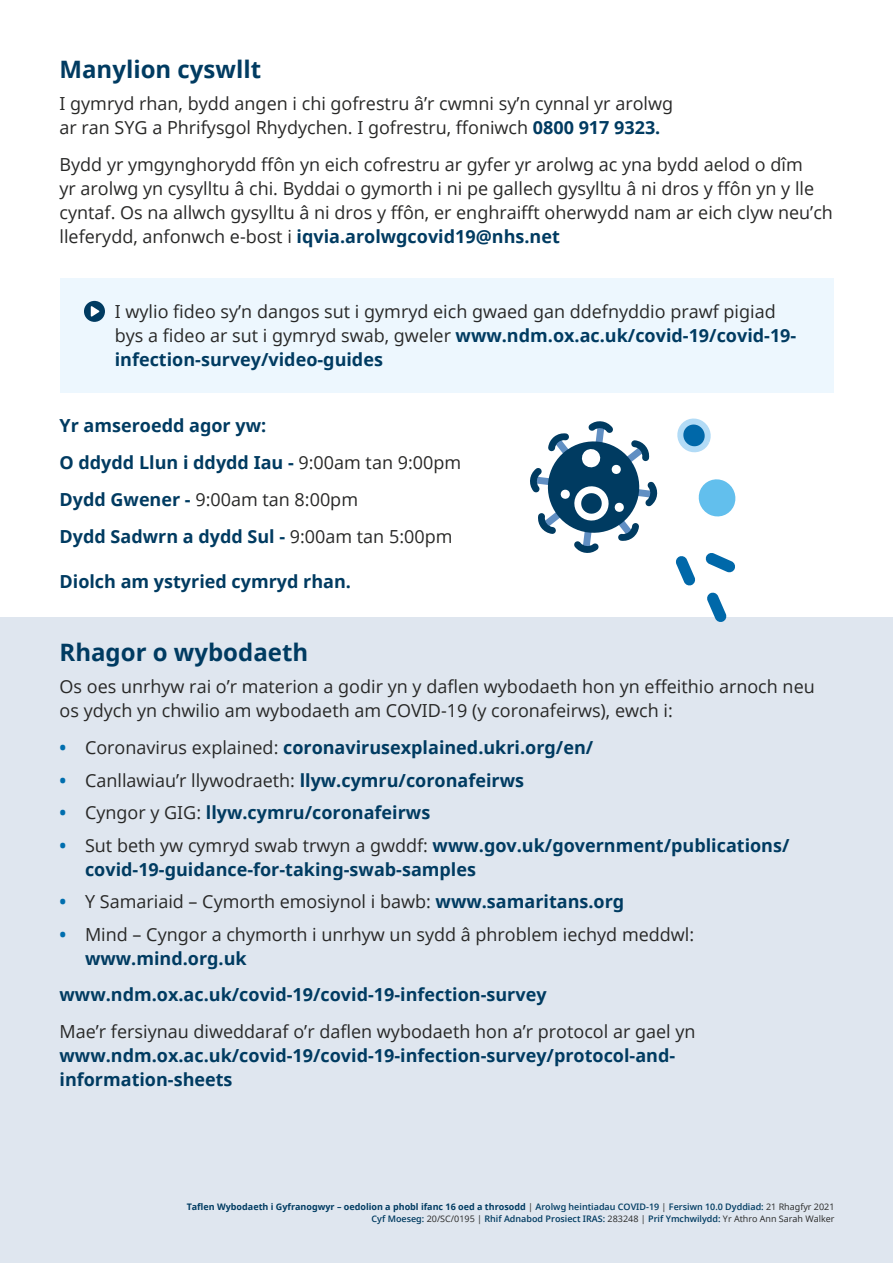
<style>
.page{position:relative;width:893px;height:1263px;background:#fff}
.page>*{position:absolute;margin:0;border:0;box-sizing:border-box;transform-origin:0 0}
.t1{font:700 24px "Open Sans";color:#003b61}
.Body_Text{font:18px/24px "Open Sans";color:#282827}
.Body_Text-2{font:700 18px/24px "Open Sans";color:#003b61}
.Indented{font:18px/24px "Open Sans";color:#282827}
.Footer_Right_Aligned{font:600 9px/12px "Open Sans";color:#003b61;text-align:right}
.s1{font-weight:700;color:#003b61}
.s2{font-weight:400;color:#282827}
.s3{color:#006eae}
.s4{font-weight:700;color:#006eae}
.s5{font-weight:700}
</style>
<div class="page">
<div style="left:0;top:617px;width:893px;height:646px;background:#dfe6ef"></div>
<div style="left:60px;top:278px;width:773px;height:115px;background:#edf7fe"></div>
<div style="left:84px;top:301px;width:21px;height:21px;background:#003b61;border-radius:50%"></div>
<svg style="left:91px;top:306px;width:8px;height:11px"></svg>
<svg style="left:705px;top:553px;width:30px;height:20px"></svg>
<svg style="left:676px;top:556px;width:19px;height:30px"></svg>
<svg style="left:707px;top:592px;width:20px;height:30px"></svg>
<svg style="left:530px;top:421px;width:128px;height:132px"></svg>
<svg style="left:698px;top:479px;width:38px;height:38px"></svg>
<svg style="left:677px;top:418px;width:34px;height:33px"></svg>
<h2 class="t1" style="left:60px;top:52px;width:203px">Manylion cyswllt</h2>
<p class="Body_Text" style="left:60px;top:91px;width:615px">I gymryd rhan, bydd angen i chi gofrestru â’r cwmni sy’n cynnal yr arolwg ar ran SYG a Phrifysgol Rhydychen. I gofrestru, ffoniwch <span class="s1">0800 917 9323.</span></p>
<p class="Body_Text" style="left:60px;top:152px;width:775px">Bydd yr ymgynghorydd ffôn yn eich cofrestru ar gyfer yr arolwg ac yna bydd aelod o dîm<br>yr arolwg yn cysylltu â chi. Byddai o gymorth i ni pe gallech gysylltu â ni dros y ffôn yn y lle cyntaf. Os na allwch gysylltu â ni dros y ffôn, er enghraifft oherwydd nam ar eich clyw neu’ch lleferydd, anfonwch e-bost i <span class="s1">iqvia.arolwgcovid19@nhs.net</span></p>
<p class="Indented" style="left:115px;top:299px;width:683px">I wylio fideo sy’n dangos sut i gymryd eich gwaed gan ddefnyddio prawf pigiad bys a fideo ar sut i gymryd swab, gweler <span class="s1">www.ndm.ox.ac.uk/covid-19/covid-19- infection-survey/video-guides</span></p>
<p class="Body_Text-2" style="left:60px;top:413px;width:208px">Yr amseroedd agor yw:</p>
<p class="Body_Text-2" style="left:60px;top:450px;width:403px">O ddydd Llun i ddydd Iau - <span class="s2">9:00am tan 9:00pm</span></p>
<p class="Body_Text" style="left:60px;top:487px;width:300px"><span class="s1">Dydd Gwener -</span> 9:00am tan 8:00pm</p>
<p class="Body_Text-2" style="left:60px;top:524px;width:394px">Dydd Sadwrn a dydd Sul - <span class="s2">9:00am tan 5:00pm</span></p>
<p class="Body_Text-2" style="left:60px;top:569px;width:293px">Diolch am ystyried cymryd rhan.</p>
<h2 class="t1" style="left:60px;top:635px;width:250px">Rhagor o wybodaeth</h2>
<p class="Body_Text" style="left:60px;top:674px;width:757px">Os oes unrhyw rai o’r materion a godir yn y daflen wybodaeth hon yn effeithio arnoch neu os ydych yn chwilio am wybodaeth am COVID-19 (y coronafeirws), ewch i:</p>
<p class="Body_Text-2" style="left:60px;top:735px;width:535px"><span class="s3">•</span> <span class="s2">Coronavirus explained:</span> coronavirusexplained.ukri.org/en/</p>
<p class="Body_Text" style="left:60px;top:768px;width:466px"><span class="s4">•</span> Canllawiau’r llywodraeth: <span class="s1">llyw.cymru/coronafeirws</span></p>
<p class="Body_Text-2" style="left:60px;top:800px;width:372px"><span class="s3">•</span> <span class="s2">Cyngor y GIG:</span> llyw.cymru/coronafeirws</p>
<p class="Body_Text-2" style="left:85px;top:833px;width:706px;text-indent:-26px"><span class="s3">•</span> <span class="s2">Sut beth yw cymryd swab trwyn a gwddf:</span> www.gov.uk/government/publications/ covid-19-guidance-for-taking-swab-samples</p>
<p class="Body_Text" style="left:60px;top:889px;width:566px"><span class="s4">•</span> Y Samariaid – Cymorth emosiynol i bawb: <span class="s1">www.samaritans.org</span></p>
<p class="Body_Text" style="left:85px;top:922px;width:611px;text-indent:-26px"><span class="s4">•</span> Mind – Cyngor a chymorth i unrhyw un sydd â phroblem iechyd meddwl: <span class="s1">www.mind.org.uk</span></p>
<p class="Body_Text-2" style="left:60px;top:982px;width:489px">www.ndm.ox.ac.uk/covid-19/covid-19-infection-survey</p>
<p class="Body_Text-2" style="left:60px;top:1019px;width:638px"><span class="s2">Mae’r fersiynau diweddaraf o’r daflen wybodaeth hon a’r protocol ar gael yn </span>www.ndm.ox.ac.uk/covid-19/covid-19-infection-survey/protocol-and&shy;information-sheets</p>
<p class="Footer_Right_Aligned" style="left:187px;top:1201px;width:649px"><span class="s5">Taflen Wybodaeth i Gyfranogwyr – oedolion a phobl ifanc 16 oed a throsodd</span> <span class="s2">|</span> Arolwg heintiadau COVID-19 <span class="s2">|</span> Fersiwn 10.0 Dyddiad: <span class="s2">21 Rhagfyr 2021<br></span>Cyf Moeseg: <span class="s2">20/SC/0195 |</span> Rhif Adnabod Prosiect IRAS: <span class="s2">283248 |</span> Prif Ymchwilydd: <span class="s2">Yr Athro Ann Sarah Walker</span></p>
</div>
